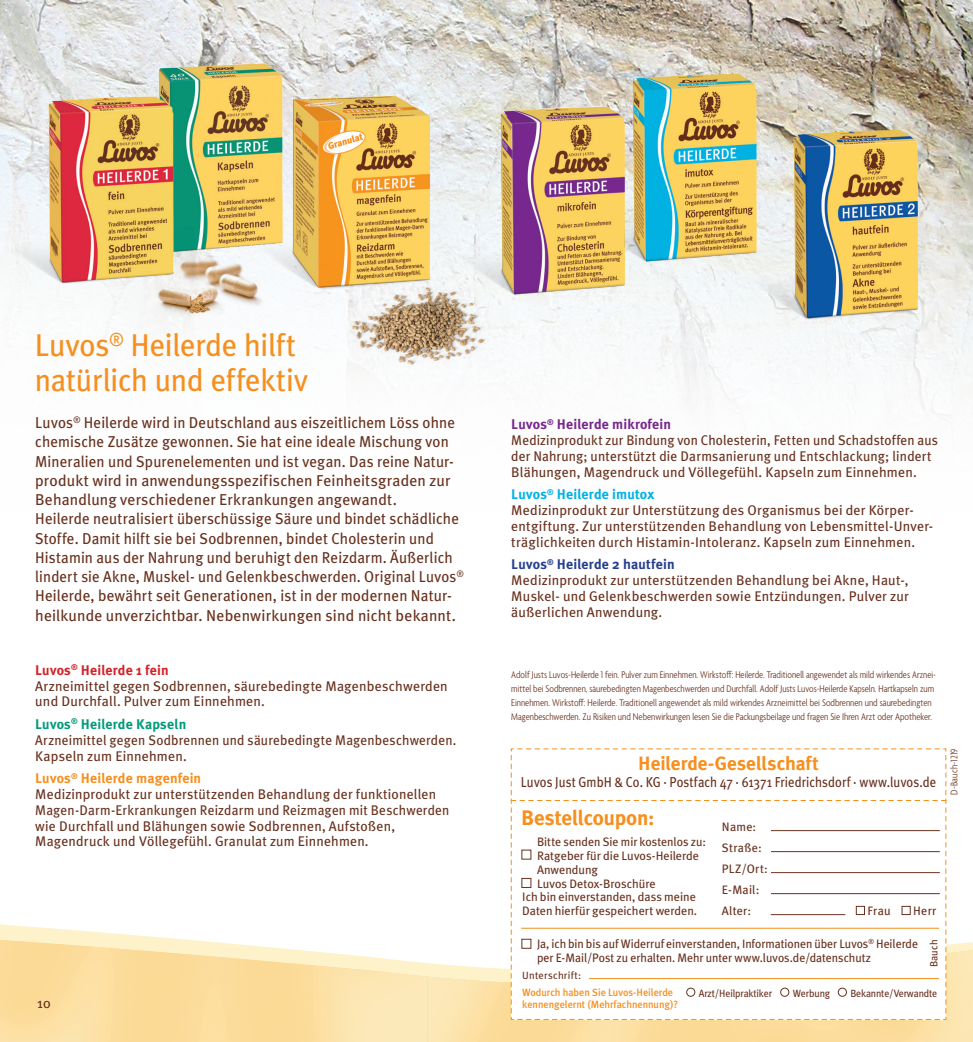
<style>
.page{position:relative;width:973px;height:1042px;background:#fff}
.page>*{position:absolute;margin:0;border:0;box-sizing:border-box;transform-origin:0 0}
.t1{font:31.5px/35px "Meta Plus";letter-spacing:-.01em;color:#f68f1e}
.t2{font:700 21px "Meta Plus";letter-spacing:-.005em;color:#f68f1e}
.t3{font:700 19.25px "Meta Plus";letter-spacing:-.005em;color:#f68f1e}
.t4{font:15.75px/19.2px "Meta Plus";letter-spacing:.01em;color:#68311e;scale:.96 1}
.t5{font:14.35px "Meta Plus";color:#68311e;scale:.89 1}
.t6{font:14px/15.8px "Meta Plus";letter-spacing:.01em;color:#68311e}
.t7{font:14px/15.8px "Meta Plus";letter-spacing:.01em;color:#68311e;scale:.96 1}
.t8{font:12.25px/14px "Meta Plus";letter-spacing:-.005em;color:#68311e}
.t9{font:12.25px/21px "Meta Plus";letter-spacing:.02em;color:#68311e}
.t10{font:300 condensed 10.5px/14px "Agenda";color:#68311e}
.t11{font:500 10.5px/12.2px "Meta Plus";color:#f68f1e}
.t12{font:10.5px "Meta Plus";letter-spacing:-.015em;color:#68311e;scale:.95 1}
.t13{font:10.5px "Meta Plus";letter-spacing:.025em;color:#68311e}
.t14{font:300 condensed 10.5px "Agenda";letter-spacing:.02em;color:#68311e}
.t15{font:10.5px "Meta Plus";letter-spacing:-.015em;color:#68311e}
.s1{font-weight:700;color:#d1232a}
.s2{font-weight:700;color:#009b7a}
.s3{font-weight:700;color:#f68f1e}
.s4{font-weight:700;color:#77278d}
.s5{font-weight:700;color:#00b1e5}
.s6{font-weight:700;color:#253f8e}
</style>
<div class="page">
<img style="left:0;top:0;width:972px;height:117px">
<svg style="left:0;top:926px;width:189px;height:14px;fill:#fdf2c9"></svg>
<img style="left:427px;top:950px;width:545px;height:92px">
<img style="left:271px;top:60px;width:184px;height:240px">
<img style="left:415px;top:85px;width:221px;height:215px">
<img style="left:707px;top:109px;width:223px;height:217px">
<img style="left:624px;top:51px;width:146px;height:219px">
<img style="left:117px;top:43px;width:178px;height:220px">
<img style="left:140px;top:236px;width:131px;height:92px">
<img style="left:349px;top:276px;width:156px;height:96px">
<svg style="left:510px;top:748px;width:436px;height:272px"></svg>
<hr style="left:770px;top:830px;width:169px;height:1px;background:#68311e">
<hr style="left:770px;top:851px;width:169px;height:1px;background:#68311e">
<hr style="left:770px;top:872px;width:169px;height:1px;background:#68311e">
<hr style="left:770px;top:893px;width:169px;height:1px;background:#68311e">
<div style="left:855px;top:906px;width:9px;height:9px;border:1px solid #68311e"></div>
<div style="left:901px;top:906px;width:9px;height:9px;border:1px solid #68311e"></div>
<hr style="left:770px;top:914px;width:75px;height:1px;background:#68311e">
<img style="left:16px;top:80px;width:190px;height:219px">
<h1 class="t1" style="left:35px;top:327px;width:275px">Luvos<sup>®</sup> Heilerde hilft natürlich und effektiv</h1>
<p class="t4" style="left:35px;top:413px;width:447px">Luvos<sup>®</sup> Heilerde wird in Deutschland aus eiszeitlichem Löss ohne chemische Zusätze gewonnen. Sie hat eine ideale Mischung von Mineralien und Spurenelementen und ist vegan. Das reine Natur&shy;produkt wird in anwendungsspezifischen Feinheitsgraden zur Behandlung verschiedener Erkrankungen angewandt.<br>Heilerde neutralisiert überschüssige Säure und bindet schädliche Stoffe. Damit hilft sie bei Sodbrennen, bindet Cholesterin und Histamin aus der Nahrung und beruhigt den Reizdarm. Äußerlich lindert sie Akne, Muskel- und Gelenkbeschwerden. Original Luvos<sup>® </sup>Heilerde, bewährt seit Generationen, ist in der modernen Natur&shy;heilkunde unverzichtbar. Nebenwirkungen sind nicht bekannt.</p>
<p class="t6" style="left:35px;top:662px;width:414px"><span class="s1">Luvos</span><sup>®</sup> <span class="s1">Heilerde 1 fein<br></span>Arzneimittel gegen Sodbrennen, säurebedingte Magenbeschwerden und Durchfall. Pulver zum Einnehmen.</p>
<p class="t7" style="left:35px;top:716px;width:440px"><span class="s2">Luvos</span><sup>®</sup> <span class="s2">Heilerde Kapseln<br></span>Arzneimittel gegen Sodbrennen und säurebedingte Magenbeschwerden.<br>Kapseln zum Einnehmen.</p>
<p class="t6" style="left:35px;top:770px;width:415px"><span class="s3">Luvos</span><sup>®</sup> <span class="s3">Heilerde magenfein<br></span>Medizinprodukt zur unterstützenden Behandlung der funktionellen Magen-Darm-Erkrankungen Reizdarm und Reizmagen mit Beschwerden wie Durchfall und Blähungen sowie Sodbrennen, Aufstoßen, Magendruck und Völlegefühl. Granulat zum Einnehmen.</p>
<p class="t6" style="left:37px;top:995px;width:15px">10</p>
<p class="t7" style="left:511px;top:416px;width:446px"><span class="s4">Luvos</span><sup>®</sup> <span class="s4">Heilerde mikrofein<br></span>Medizinprodukt zur Bindung von Cholesterin, Fetten und Schadstoffen aus der Nahrung; unterstützt die Darmsanierung und Entschlackung; lindert Blähungen, Magendruck und Völlegefühl. Kapseln zum Einnehmen.</p>
<p class="t6" style="left:511px;top:486px;width:423px"><span class="s5">Luvos</span><sup>®</sup> <span class="s5">Heilerde imutox<br></span>Medizinprodukt zur Unterstützung des Organismus bei der Körper&shy;entgiftung. Zur unterstützenden Behandlung von Lebensmittel-Unver&shy;träglichkeiten durch Histamin-Intoleranz. Kapseln zum Einnehmen.</p>
<p class="t6" style="left:511px;top:556px;width:399px"><span class="s6">Luvos</span><sup>®</sup> <span class="s6">Heilerde 2 hautfein<br></span>Medizinprodukt zur unterstützenden Behandlung bei Akne, Haut-, Muskel- und Gelenkbeschwerden sowie Entzündungen. Pulver zur äußerlichen Anwendung.</p>
<p class="t10" style="left:511px;top:668px;width:426px">Adolf Justs Luvos-Heilerde 1 fein. Pulver zum Einnehmen. Wirkstoff: Heilerde. Traditionell angewendet als mild wirkendes Arznei&shy;mittel bei Sodbrennen, säurebedingten Magenbeschwerden und Durchfall. Adolf Justs Luvos-Heilerde Kapseln. Hartkapseln zum Einnehmen. Wirkstoff: Heilerde. Traditionell angewendet als mild wirkendes Arzneimittel bei Sodbrennen und säurebedingten Magenbeschwerden. Zu Risiken und Nebenwirkungen lesen Sie die Packungsbeilage und fragen Sie Ihren Arzt oder Apotheker.</p>
<h3 class="t3" style="left:638px;top:752px;width:182px">Heilerde-Gesellschaft</h3>
<p class="t5" style="left:520px;top:774px;width:468px">Luvos Just GmbH &amp; Co. KG · Postfach 47 · 61371 Friedrichsdorf · www.luvos.de</p>
<h2 class="t2" style="left:521px;top:805px;width:135px">Bestellcoupon:</h2>
<p class="t8" style="left:537px;top:834px;width:170px">Bitte senden Sie mir kostenlos zu:<br>Ratgeber für die Luvos-Heilerde<br>Anwendung<br>Luvos Detox-Broschüre</p>
<p class="t8" style="left:522px;top:890px;width:176px">Ich bin einverstanden, dass meine<br>Daten hierfür gespeichert werden.</p>
<p class="t9" style="left:721px;top:816px;width:47px">Name:<br>Straße:<br>PLZ/Ort:<br>E-Mail:<br>Alter:</p>
<p class="t8" style="left:867px;top:903px;width:25px">Frau</p>
<p class="t8" style="left:913px;top:903px;width:25px">Herr</p>
<p class="t8" style="left:537px;top:936px;width:382px">Ja, ich bin bis auf Widerruf einverstanden, Informationen über Luvos<sup>®</sup> Heilerde per E-Mail/Post zu erhalten. Mehr unter www.luvos.de/datenschutz</p>
<p class="t15" style="left:927px;top:967px;width:29px;rotate:-90deg">Bauch</p>
<p class="t13" style="left:522px;top:969px;width:61px">Unterschrift:</p>
<p class="t11" style="left:522px;top:986px;width:157px">Wodurch haben Sie Luvos-Heilerde kennengelernt (Mehrfachnennung)?</p>
<p class="t12" style="left:698px;top:987px;width:79px">Arzt/Heilpraktiker</p>
<p class="t12" style="left:792px;top:987px;width:41px">Werbung</p>
<p class="t12" style="left:850px;top:987px;width:93px">Bekannte/Verwandte</p>
<p class="t14" style="left:948px;top:795px;width:48px;rotate:-90deg">D-Bauch-1219</p>
</div>
